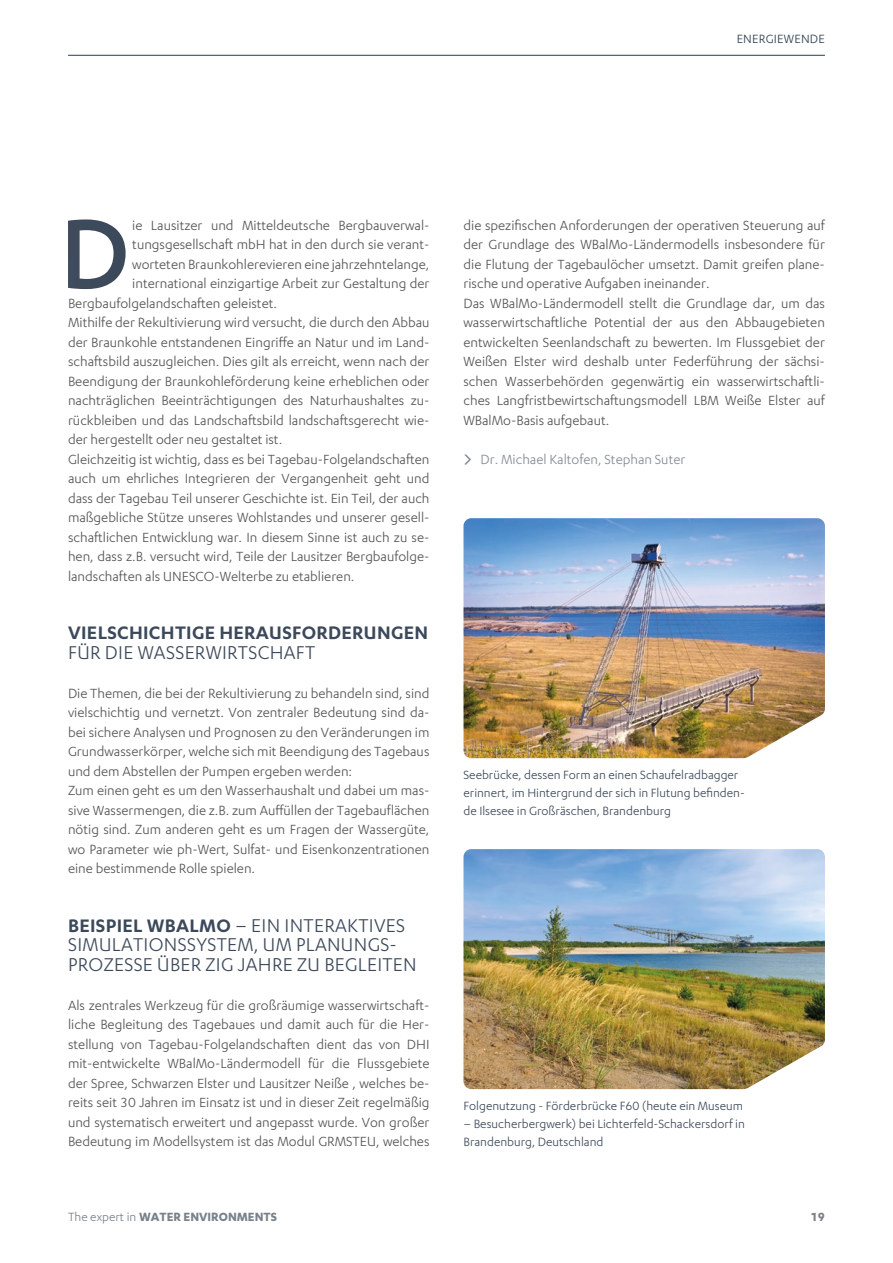
<style>
.page{position:relative;width:893px;height:1263px;background:#fff}
.page>*{position:absolute;margin:0;border:0;box-sizing:border-box;transform-origin:0 0}
.t1{font:500 113.55px "Karbon DHI";color:#3c495a}
.t2{font:21px/19.5px "Karbon DHI";letter-spacing:.015em;color:#3c495a}
.t3{font:600 21px "Karbon DHI";letter-spacing:.015em;color:#3c495a}
.t4{font:15px/19.5px "Karbon DHI";color:#555454}
.t5{font:15px "Karbon DHI";color:#858b93}
.t6{font:13.5px/18px "Karbon DHI";color:#3c495a}
.t7{font:700 13.5px "Karbon DHI";color:#798189}
.t8{font:13.5px "Karbon DHI";letter-spacing:.015em;color:#2b3d4e}
.s1{font-weight:600}
.s2{font-weight:400}
</style>
<div class="page">
<hr style="left:68px;top:55px;width:757px;height:1px;background:#2b3d4e">
<div style="left:0;top:0;width:144px;height:762px;background:#fff"></div>
<img style="left:463px;top:518px;width:362px;height:240px">
<img style="left:463px;top:849px;width:362px;height:240px">
<p class="t8" style="left:737px;top:32px;width:90px">ENERGIEWENDE</p>
<h1 class="t1" style="left:60px;top:190px;width:72px">D</h1>
<p class="t4" style="left:132px;top:215px;width:299px">ie Lausitzer und Mitteldeutsche Bergbauverwal-</p>
<p class="t4" style="left:132px;top:234px;width:299px">tungsgesellschaft mbH hat in den durch sie verant-</p>
<p class="t4" style="left:132px;top:254px;width:299px">worteten Braunkohlerevieren eine jahrzehntelange,</p>
<p class="t4" style="left:132px;top:273px;width:299px">international einzigartige Arbeit zur Gestaltung der</p>
<p class="t4" style="left:68px;top:293px;width:211px">Bergbaufolgelandschaften geleistet.</p>
<p class="t4" style="left:68px;top:312px;width:363px">Mithilfe der Rekultivierung wird versucht, die durch den Abbau</p>
<p class="t4" style="left:68px;top:332px;width:363px">der Braunkohle entstandenen Eingriffe an Natur und im Land-</p>
<p class="t4" style="left:68px;top:351px;width:363px">schaftsbild auszugleichen. Dies gilt als erreicht, wenn nach der</p>
<p class="t4" style="left:68px;top:371px;width:363px">Beendigung der Braunkohleförderung keine erheblichen oder</p>
<p class="t4" style="left:68px;top:390px;width:363px">nachträglichen Beeinträchtigungen des Naturhaushaltes zu-</p>
<p class="t4" style="left:68px;top:410px;width:363px">rückbleiben und das Landschaftsbild landschaftsgerecht wie-</p>
<p class="t4" style="left:68px;top:429px;width:216px">der hergestellt oder neu gestaltet ist.</p>
<p class="t4" style="left:68px;top:449px;width:363px">Gleichzeitig ist wichtig, dass es bei Tagebau-Folgelandschaften</p>
<p class="t4" style="left:68px;top:468px;width:363px">auch um ehrliches Integrieren der Vergangenheit geht und</p>
<p class="t4" style="left:68px;top:488px;width:363px">dass der Tagebau Teil unserer Geschichte ist. Ein Teil, der auch</p>
<p class="t4" style="left:68px;top:507px;width:363px">maßgebliche Stütze unseres Wohlstandes und unserer gesell-</p>
<p class="t4" style="left:68px;top:527px;width:363px">schaftlichen Entwicklung war. In diesem Sinne ist auch zu se-</p>
<p class="t4" style="left:68px;top:546px;width:363px">hen, dass z.B. versucht wird, Teile der Lausitzer Bergbaufolge-</p>
<p class="t4" style="left:68px;top:566px;width:288px">landschaften als UNESCO-Welterbe zu etablieren.</p>
<h2 class="t3" style="left:68px;top:621px;width:361px">VIELSCHICHTIGE HERAUSFORDERUNGEN</h2>
<h2 class="t2" style="left:68px;top:642px;width:249px">FÜR DIE WASSERWIRTSCHAFT</h2>
<p class="t4" style="left:68px;top:683px;width:363px">Die Themen, die bei der Rekultivierung zu behandeln sind, sind vielschichtig und vernetzt. Von zentraler Bedeutung sind da&shy;bei sichere Analysen und Prognosen zu den Veränderungen im Grundwasserkörper, welche sich mit Beendigung des Tagebaus und dem Abstellen der Pumpen ergeben werden:<br>Zum einen geht es um den Wasserhaushalt und dabei um mas&shy;sive Wassermengen, die z.B. zum Auffüllen der Tagebauflächen nötig sind. Zum anderen geht es um Fragen der Wassergüte, wo Parameter wie ph-Wert, Sulfat- und Eisenkonzentrationen eine bestimmende Rolle spielen.</p>
<h2 class="t2" style="left:68px;top:915px;width:350px"><span class="s1">BEISPIEL WBALMO</span> – EIN INTERAKTIVES<br>SIMULATIONSSYSTEM, UM PLANUNGS-<br>PROZESSE ÜBER ZIG JAHRE ZU BEGLEITEN</h2>
<p class="t4" style="left:68px;top:995px;width:363px;text-align:justify">Als zentrales Werkzeug für die großräumige wasserwirtschaft&shy;liche Begleitung des Tagebaues und damit auch für die Her&shy;stellung von Tagebau-Folgelandschaften dient das von DHI mit-entwickelte WBalMo-Ländermodell für die Flussgebiete der Spree, Schwarzen Elster und Lausitzer Neiße , welches be&shy;reits seit 30 Jahren im Einsatz ist und in dieser Zeit regelmäßig und systematisch erweitert und angepasst wurde. Von großer Bedeutung im Modellsystem ist das Modul GRMSTEU, welches</p>
<p class="t4" style="left:463px;top:215px;width:363px">die spezifischen Anforderungen der operativen Steuerung auf der Grundlage des WBalMo-Ländermodells insbesondere für die Flutung der Tagebaulöcher umsetzt. Damit greifen plane&shy;rische und operative Aufgaben ineinander.<br>Das WBalMo-Ländermodell stellt die Grundlage dar, um das wasserwirtschaftliche Potential der aus den Abbaugebieten entwickelten Seenlandschaft zu bewerten. Im Flussgebiet der Weißen Elster wird deshalb unter Federführung der sächsi&shy;schen Wasserbehörden gegenwärtig ein wasserwirtschaftli&shy;ches Langfristbewirtschaftungsmodell LBM Weiße Elster auf WBalMo-Basis aufgebaut.</p>
<p class="t5" style="left:480px;top:451px;width:206px">Dr. Michael Kaltofen, Stephan Suter</p>
<p class="t6" style="left:463px;top:766px;width:283px">Seebrücke, dessen Form an einen Schaufelradbagger erinnert, im Hintergrund der sich in Flutung befinden&shy;de Ilsesee in Großräschen, Brandenburg</p>
<p class="t6" style="left:463px;top:1096px;width:281px">Folgenutzung - Förderbrücke F60 (heute ein Museum</p>
<p class="t6" style="left:463px;top:1114px;width:283px">– Besucherbergwerk) bei Lichterfeld-Schackersdorf in<br>Brandenburg, Deutschland</p>
<p class="t7" style="left:68px;top:1209px;width:210px"><span class="s2">The expert in</span> WATER ENVIRONMENTS</p>
<p class="t7" style="left:811px;top:1209px;width:16px">19</p>
</div>
